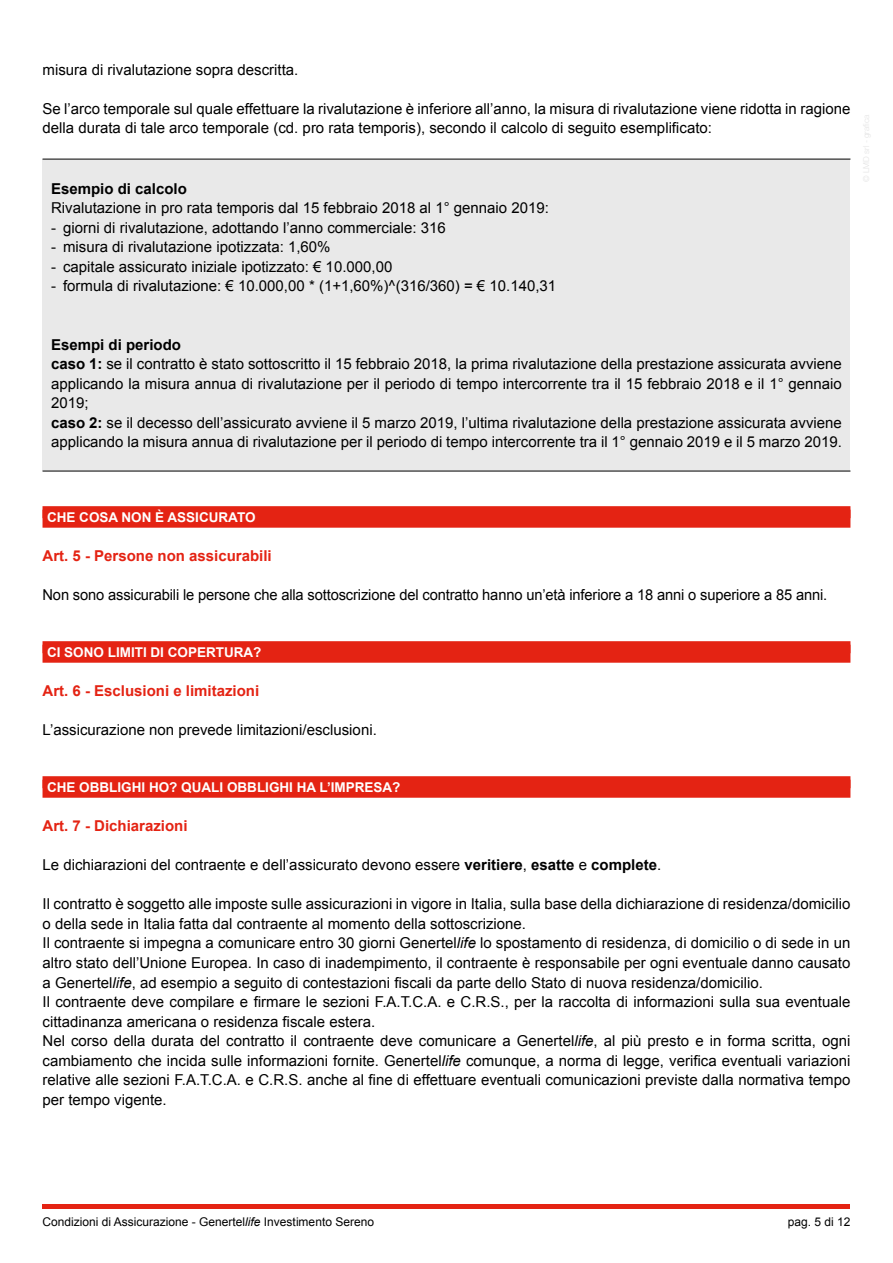
<style>
.page{position:relative;width:893px;height:1263px;background:#fff}
.page>*{position:absolute;margin:0;border:0;box-sizing:border-box;transform-origin:0 0}
.t1{font:15px/19.5px "Arial";color:#000}
.t2{font:700 15px "Arial";color:#e42313}
.t3{font:700 15px "Arial";color:#000}
.t4{font:700 13.5px "Arial";color:#fff}
.t5{font:12px "Arial";color:#000}
.s1{font-weight:700}
.s2{font-style:italic}
</style>
<div class="page">
<hr style="left:43px;top:1205px;width:807px;height:4px;background:#e42313">
<div style="left:43px;top:506px;width:807px;height:12px;background:#e42313"></div>
<div style="left:43px;top:510px;width:807px;height:18px;background:#e42313"></div>
<div style="left:43px;top:641px;width:807px;height:12px;background:#e42313"></div>
<div style="left:43px;top:645px;width:807px;height:18px;background:#e42313"></div>
<div style="left:43px;top:776px;width:807px;height:12px;background:#e42313"></div>
<div style="left:43px;top:780px;width:807px;height:18px;background:#e42313"></div>
<div style="left:43px;top:159px;width:807px;height:312px;background:#e9e9e9"></div>
<hr style="left:43px;top:159px;width:807px;height:1px;background:#000">
<hr style="left:43px;top:471px;width:807px;height:1px;background:#000">
<p class="t1" style="left:43px;top:60px;width:257px">misura di rivalutazione sopra descritta.</p>
<p class="t1" style="left:43px;top:99px;width:809px">Se l’arco temporale sul quale effettuare la rivalutazione è inferiore all’anno, la misura di rivalutazione viene ridotta in ragione della durata di tale arco temporale (cd. pro rata temporis), secondo il calcolo di seguito esemplificato:</p>
<p class="t3" style="left:51px;top:179px;width:137px">Esempio di calcolo</p>
<p class="t1" style="left:51px;top:198px;width:499px">Rivalutazione in pro rata temporis dal 15 febbraio 2018 al 1° gennaio 2019:</p>
<p class="t1" style="left:51px;top:218px;width:396px">- giorni di rivalutazione, adottando l’anno commerciale: 316</p>
<p class="t1" style="left:51px;top:237px;width:281px">- misura di rivalutazione ipotizzata: 1,60%</p>
<p class="t1" style="left:51px;top:257px;width:343px">- capitale assicurato iniziale ipotizzato: € 10.000,00</p>
<p class="t1" style="left:51px;top:276px;width:507px">- formula di rivalutazione: € 10.000,00 * (1+1,60%)^(316/360) = € 10.140,31</p>
<p class="t1" style="left:51px;top:335px;width:792px"><span class="s1">Esempi di periodo<br>caso 1:</span> se il contratto è stato sottoscritto il 15 febbraio 2018, la prima rivalutazione della prestazione assicurata avviene applicando la misura annua di rivalutazione per il periodo di tempo intercorrente tra il 15 febbraio 2018 e il 1° gennaio 2019;<br><span class="s1">caso 2:</span> se il decesso dell’assicurato avviene il 5 marzo 2019, l’ultima rivalutazione della prestazione assicurata avviene applicando la misura annua di rivalutazione per il periodo di tempo intercorrente tra il 1° gennaio 2019 e il 5 marzo 2019.</p>
<p class="t4" style="left:47px;top:509px;width:210px">CHE COSA NON È ASSICURATO</p>
<p class="t2" style="left:43px;top:546px;width:231px">Art. 5 - Persone non assicurabili</p>
<p class="t1" style="left:43px;top:586px;width:786px">Non sono assicurabili le persone che alla sottoscrizione del contratto hanno un’età inferiore a 18 anni o superiore a 85 anni.</p>
<p class="t4" style="left:47px;top:644px;width:216px">CI SONO LIMITI DI COPERTURA?</p>
<p class="t2" style="left:43px;top:681px;width:218px">Art. 6 - Esclusioni e limitazioni</p>
<p class="t1" style="left:43px;top:721px;width:336px">L’assicurazione non prevede limitazioni/esclusioni.</p>
<p class="t4" style="left:47px;top:779px;width:355px">CHE OBBLIGHI HO? QUALI OBBLIGHI HA L’IMPRESA?</p>
<p class="t2" style="left:43px;top:816px;width:147px">Art. 7 - Dichiarazioni</p>
<p class="t1" style="left:43px;top:856px;width:620px">Le dichiarazioni del contraente e dell’assicurato devono essere <span class="s1">veritiere</span>, <span class="s1">esatte</span> e <span class="s1">complete</span>.</p>
<p class="t1" style="left:43px;top:895px;width:809px">Il contratto è soggetto alle imposte sulle assicurazioni in vigore in Italia, sulla base della dichiarazione di residenza/domicilio o della sede in Italia fatta dal contraente al momento della sottoscrizione.<br>Il contraente si impegna a comunicare entro 30 giorni Genertel<span class="s2">life</span> lo spostamento di residenza, di domicilio o di sede in un altro stato dell’Unione Europea. In caso di inadempimento, il contraente è responsabile per ogni eventuale danno causato a Genertel<span class="s2">life</span>, ad esempio a seguito di contestazioni fiscali da parte dello Stato di nuova residenza/domicilio.<br>Il contraente deve compilare e firmare le sezioni F.A.T.C.A. e C.R.S., per la raccolta di informazioni sulla sua eventuale cittadinanza americana o residenza fiscale estera.<br>Nel corso della durata del contratto il contraente deve comunicare a Genertel<span class="s2">life</span>, al più presto e in forma scritta, ogni cambiamento che incida sulle informazioni fornite. Genertel<span class="s2">life</span> comunque, a norma di legge, verifica eventuali variazioni relative alle sezioni F.A.T.C.A. e C.R.S. anche al fine di effettuare eventuali comunicazioni previste dalla normativa tempo per tempo vigente.</p>
<p class="t5" style="left:43px;top:1214px;width:333px">Condizioni di Assicurazione - Genertel<span class="s2">life</span> Investimento Sereno</p>
<p class="t5" style="left:788px;top:1214px;width:64px">pag. 5 di 12</p>
</div>
